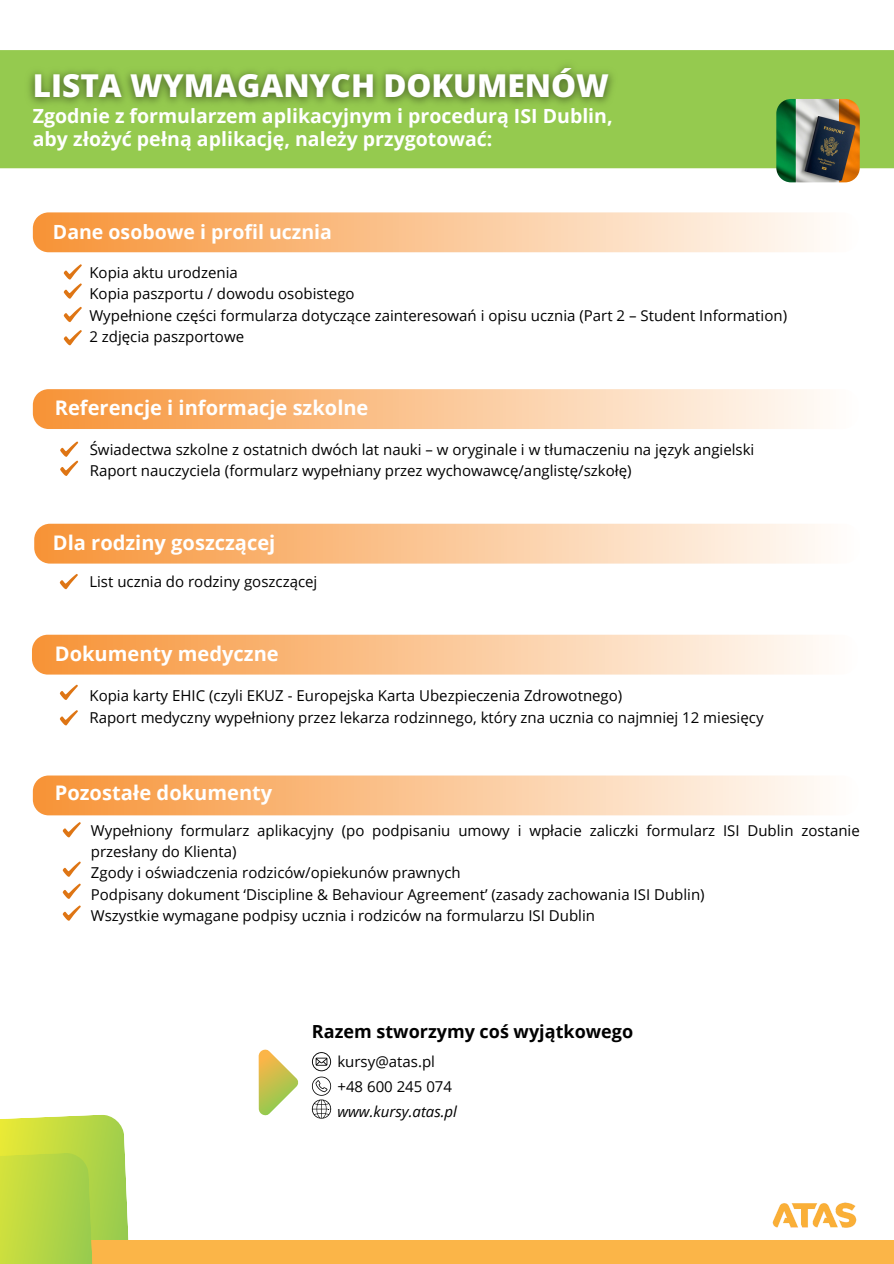
<style>
.page{position:relative;width:894px;height:1264px;background:#fff}
.page>*{position:absolute;margin:0;border:0;box-sizing:border-box;transform-origin:0 0}
.t1{font:800 31.5px "Open Sans";color:#fff}
.t2{font:700 20.1px "Open Sans";color:#fff}
.t3{font:700 19.5px/22.5px "Open Sans";color:#fff}
.t4{font:700 18px "Open Sans";color:#000}
.t5{font:15px/21.5px "Open Sans";color:#000}
.t6{font:italic 15px "Open Sans";color:#000}
</style>
<div class="page">
<svg style="left:0;top:50px;width:893px;height:118px;fill:#95ca4f"></svg>
<svg style="left:312px;top:1052px;width:19px;height:66px"></svg>
<svg style="left:258px;top:1049px;width:41px;height:67px"></svg>
<div style="left:33px;top:212px;width:825px;height:40px;background:linear-gradient(to right,#f79437,#fffefd)"></div>
<svg style="left:64px;top:264px;width:18px;height:35px"></svg>
<svg style="left:64px;top:307px;width:18px;height:15px"></svg>
<svg style="left:64px;top:330px;width:18px;height:15px"></svg>
<div style="left:33px;top:389px;width:825px;height:40px;background:linear-gradient(to right,#f79437,#fffefd)"></div>
<svg style="left:60px;top:441px;width:18px;height:35px"></svg>
<div style="left:34px;top:523px;width:825px;height:40px;background:linear-gradient(to right,#f79437,#fffefd)"></div>
<svg style="left:60px;top:574px;width:18px;height:15px"></svg>
<div style="left:32px;top:634px;width:825px;height:40px;background:linear-gradient(to right,#f79437,#fffefd)"></div>
<svg style="left:60px;top:684px;width:18px;height:16px"></svg>
<svg style="left:60px;top:710px;width:18px;height:15px"></svg>
<div style="left:33px;top:775px;width:825px;height:40px;background:linear-gradient(to right,#f79437,#fffefd)"></div>
<svg style="left:63px;top:822px;width:18px;height:15px"></svg>
<svg style="left:63px;top:861px;width:18px;height:15px"></svg>
<svg style="left:63px;top:883px;width:18px;height:15px"></svg>
<svg style="left:63px;top:905px;width:18px;height:15px"></svg>
<div style="left:0;top:1240px;width:893px;height:23px;background:#fbb548"></div>
<svg style="left:0;top:1115px;width:129px;height:148px"></svg>
<img style="left:776px;top:99px;width:83px;height:83px;border-radius:15px">
<img style="left:772px;top:1202px;width:85px;height:26px">
<h1 class="t1" style="left:33px;top:64px;width:577px">LISTA WYMAGANYCH DOKUMENÓW</h1>
<h3 class="t3" style="left:33px;top:105px;width:581px">Zgodnie z formularzem aplikacyjnym i procedurą ISI Dublin, aby złożyć pełną aplikację, należy przygotować:</h3>
<h3 class="t3" style="left:53px;top:220px;width:280px">Dane osobowe i profil ucznia</h3>
<p class="t5" style="left:89px;top:261px;width:699px">Kopia aktu urodzenia<br>Kopia paszportu / dowodu osobistego<br>Wypełnione części formularza dotyczące zainteresowań i opisu ucznia (Part 2 – Student Information)<br>2 zdjęcia paszportowe</p>
<h2 class="t2" style="left:55px;top:394px;width:315px">Referencje i informacje szkolne</h2>
<p class="t5" style="left:90px;top:438px;width:666px">Świadectwa szkolne z ostatnich dwóch lat nauki – w oryginale i w tłumaczeniu na język angielski<br>Raport nauczyciela (formularz wypełniany przez wychowawcę/anglistę/szkołę)</p>
<h2 class="t2" style="left:53px;top:528px;width:224px">Dla rodziny goszczącej</h2>
<p class="t5" style="left:89px;top:571px;width:229px">List ucznia do rodziny goszczącej</p>
<h2 class="t2" style="left:55px;top:639px;width:225px">Dokumenty medyczne</h2>
<p class="t5" style="left:89px;top:684px;width:675px">Kopia karty EHIC (czyli EKUZ - Europejska Karta Ubezpieczenia Zdrowotnego)<br>Raport medyczny wypełniony przez lekarza rodzinnego, który zna ucznia co najmniej 12 miesięcy</p>
<h2 class="t2" style="left:55px;top:778px;width:219px">Pozostałe dokumenty</h2>
<p class="t5" style="left:91px;top:819px;width:770px">Wypełniony formularz aplikacyjny (po podpisaniu umowy i wpłacie zaliczki formularz ISI Dublin zostanie przesłany do Klienta)<br>Zgody i oświadczenia rodziców/opiekunów prawnych<br>Podpisany dokument ‘Discipline &amp; Behaviour Agreement’ (zasady zachowania ISI Dublin)<br>Wszystkie wymagane podpisy ucznia i rodziców na formularzu ISI Dublin</p>
<p class="t4" style="left:312px;top:1018px;width:322px">Razem stworzymy coś wyjątkowego</p>
<p class="t5" style="left:337px;top:1048px;width:116px;line-height:24.8px">kursy@atas.pl +48 600 245 074</p>
<p class="t6" style="left:337px;top:1100px;width:121px">www.kursy.atas.pl</p>
</div>
